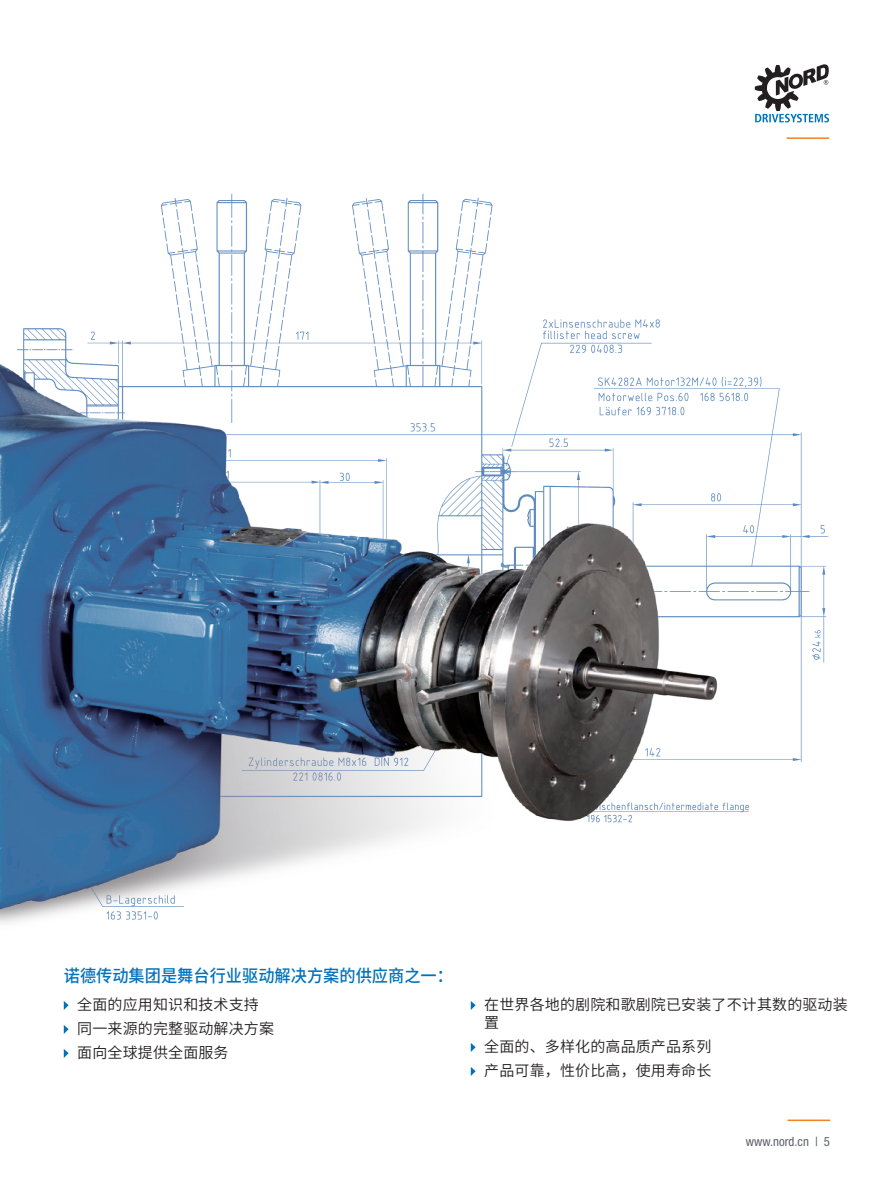
<style>
.page{position:relative;width:893px;height:1188px;background:#fff}
.page>*{position:absolute;margin:0;border:0;box-sizing:border-box;transform-origin:0 0}
.t1{font:500 17.25px "Source Han Sans CN";color:#0072bc;scale:.94 1}
.t2{font:15px/24px "Source Han Sans CN";letter-spacing:.01em;color:#231f20}
.t3{font:condensed 12.75px "Helvetica Neue LT Std";color:#5b5f66}
</style>
<div class="page">
<hr style="left:787px;top:137px;width:42px;height:2px;background:#f58220">
<svg style="left:755px;top:64px;width:74px;height:58px"></svg>
<hr style="left:787px;top:1120px;width:43px;height:1px;background:#f58220">
<img style="left:161px;top:193px;width:668px;height:569px">
<img style="left:0;top:319px;width:773px;height:604px">
<svg style="left:64px;top:1001px;width:5px;height:9px"></svg>
<svg style="left:64px;top:1025px;width:5px;height:9px"></svg>
<svg style="left:64px;top:1049px;width:5px;height:9px"></svg>
<svg style="left:471px;top:1001px;width:5px;height:9px"></svg>
<svg style="left:471px;top:1043px;width:5px;height:9px"></svg>
<svg style="left:471px;top:1067px;width:5px;height:9px"></svg>
<p class="t1" style="left:64px;top:966px;width:416px">诺德传动集团是舞台行业驱动解决方案的供应商之一：</p>
<p class="t2" style="left:77px;top:993px;width:198px">全面的应用知识和技术支持同一来源的完整驱动解决方案面向全球提供全面服务</p>
<p class="t2" style="left:484px;top:996px;width:365px;line-height:18px">在世界各地的剧院和歌剧院已安装了不计其数的驱动装置</p>
<p class="t2" style="left:484px;top:1035px;width:229px">全面的、多样化的高品质产品系列产品可靠，性价比高，使用寿命长</p>
<p class="t3" style="left:746px;top:1134px;width:86px">www.nord.cn | 5</p>
</div>
